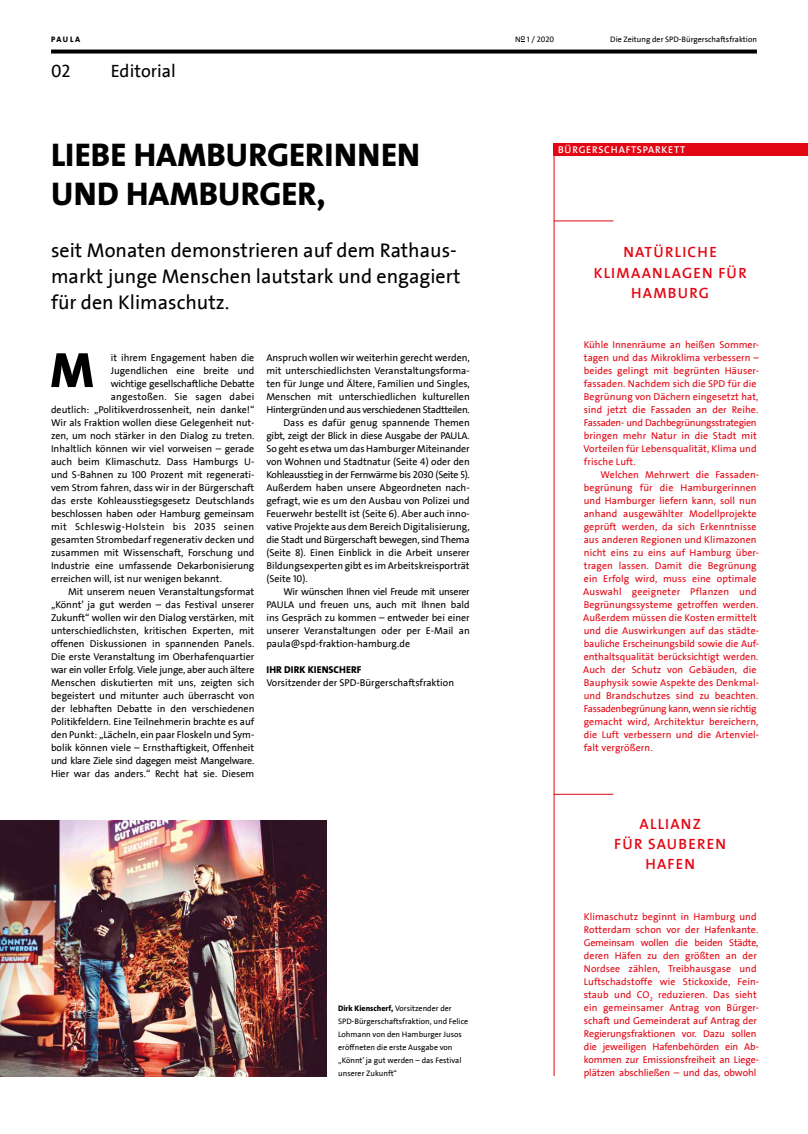
<style>
.page{position:relative;width:808px;height:1134px;background:#fff}
.page>*{position:absolute;margin:0;border:0;box-sizing:border-box;transform-origin:0 0}
.t1{font:800 50px "The Sans B8";color:#000}
.t2{font:800 33px/39px "The Sans B8";color:#000}
.t3{font:20px/26px "SPD2002 The Sans";color:#000}
.t4{font:18px "SPD2002 The Sans";color:#000}
.t5{font:700 15px/20.5px "SPD2002 The Sans";letter-spacing:.08em;color:#e30613;text-align:center}
.t6{font:10px "SPD2002 The Sans";color:#000}
.t7{font:10px/13px "SPD2002 The Sans";letter-spacing:.01em;color:#e30613}
.t8{font:10px "SPD2002 The Sans";letter-spacing:-.03em;color:#000}
.t9{font:10px "SPD2002 The Sans";letter-spacing:-.02em;color:#000}
.t10{font:10px "SPD2002 The Sans";letter-spacing:.04em;color:#000}
.t11{font:10px "SPD2002 The Sans";letter-spacing:.02em;color:#000}
.t12{font:700 10px "SPD2002 The Sans";letter-spacing:.08em;color:#fff}
.t13{font:800 10px "The Sans B8";letter-spacing:.005em;color:#000}
.t14{font:8px/13px "SPD2002 The Sans";color:#000}
.t15{font:800 8px "The Sans B8";color:#000}
.s1{font-family:"SPD2002 The Sans";font-weight:400}
</style>
<div class="page">
<svg style="left:51px;top:50px;width:706px;height:4px;fill:#000"></svg>
<hr style="left:554px;top:145px;width:1px;height:931px;background:#e30613">
<div style="left:554px;top:144px;width:254px;height:12px;background:#e30613"></div>
<img style="left:0;top:820px;width:326px;height:256px">
<hr style="left:554px;top:794px;width:59px;height:1px;background:#e30613">
<hr style="left:554px;top:220px;width:59px;height:1px;background:#e30613">
<p class="t15" style="left:51px;top:35px;width:31px">PAULA</p>
<p class="t14" style="left:515px;top:33px;width:41px">No 1 / 2020</p>
<p class="t14" style="left:610px;top:33px;width:148px">Die Zeitung der SPD-Bürgerschaftsfraktion</p>
<h3 class="t4" style="left:111px;top:62px;width:67px">Editorial</h3>
<h3 class="t4" style="left:51px;top:61px;width:21px">02</h3>
<h2 class="t2" style="left:51px;top:136px;width:370px">LIEBE HAMBURGERINNEN<br>UND HAMBURGER,</h2>
<h3 class="t3" style="left:51px;top:238px;width:411px">seit Monaten demonstrieren auf dem Rathaus&shy;markt junge Menschen lautstark und engagiert für den Klimaschutz.</h3>
<h1 class="t1" style="left:50px;top:343px;width:45px">M</h1>
<p class="t6" style="left:111px;top:352px;width:145px">it ihrem Engagement haben die</p>
<p class="t6" style="left:111px;top:365px;width:145px">Jugendlichen eine breite und</p>
<p class="t9" style="left:111px;top:378px;width:145px">wichtige gesellschaftliche Debatte</p>
<p class="t11" style="left:111px;top:391px;width:145px">angestoßen. Sie sagen dabei</p>
<p class="t6" style="left:51px;top:404px;width:205px">deutlich: „Politikverdrossenheit, nein danke!“</p>
<p class="t6" style="left:51px;top:417px;width:205px">Wir als Fraktion wollen diese Gelegenheit nut-</p>
<p class="t6" style="left:51px;top:430px;width:205px">zen, um noch stärker in den Dialog zu treten.</p>
<p class="t6" style="left:51px;top:443px;width:205px">Inhaltlich können wir viel vorweisen – gerade</p>
<p class="t6" style="left:51px;top:456px;width:205px">auch beim Klimaschutz. Dass Hamburgs U-</p>
<p class="t6" style="left:51px;top:469px;width:205px">und S-Bahnen zu 100 Prozent mit regenerati-</p>
<p class="t6" style="left:51px;top:482px;width:205px">vem Strom fahren, dass wir in der Bürgerschaft</p>
<p class="t6" style="left:51px;top:495px;width:205px">das erste Kohleausstiegsgesetz Deutschlands</p>
<p class="t6" style="left:51px;top:508px;width:205px">beschlossen haben oder Hamburg gemeinsam</p>
<p class="t10" style="left:51px;top:521px;width:205px">mit Schleswig-Holstein bis 2035 seinen</p>
<p class="t6" style="left:51px;top:534px;width:205px">gesamten Strombedarf regenerativ decken und</p>
<p class="t6" style="left:51px;top:547px;width:205px">zusammen mit Wissenschaft, Forschung und</p>
<p class="t6" style="left:51px;top:560px;width:205px">Industrie eine umfassende Dekarbonisierung</p>
<p class="t6" style="left:51px;top:573px;width:173px">erreichen will, ist nur wenigen bekannt.</p>
<p class="t6" style="left:68px;top:586px;width:188px">Mit unserem neuen Veranstaltungsformat</p>
<p class="t6" style="left:51px;top:599px;width:205px">„Könnt’ ja gut werden – das Festival unserer</p>
<p class="t6" style="left:51px;top:612px;width:205px">Zukunft“ wollen wir den Dialog verstärken, mit</p>
<p class="t6" style="left:51px;top:625px;width:205px">unterschiedlichsten, kritischen Experten, mit</p>
<p class="t6" style="left:51px;top:638px;width:205px">offenen Diskussionen in spannenden Panels.</p>
<p class="t6" style="left:51px;top:651px;width:205px">Die erste Veranstaltung im Oberhafenquartier</p>
<p class="t9" style="left:51px;top:664px;width:205px">war ein voller Erfolg. Viele junge, aber auch ältere</p>
<p class="t6" style="left:51px;top:677px;width:205px">Menschen diskutierten mit uns, zeigten sich</p>
<p class="t6" style="left:51px;top:690px;width:205px">begeistert und mitunter auch überrascht von</p>
<p class="t6" style="left:51px;top:703px;width:205px">der lebhaften Debatte in den verschiedenen</p>
<p class="t6" style="left:51px;top:716px;width:205px">Politikfeldern. Eine Teilnehmerin brachte es auf</p>
<p class="t6" style="left:51px;top:729px;width:205px">den Punkt: „Lächeln, ein paar Floskeln und Sym-</p>
<p class="t6" style="left:51px;top:742px;width:205px">bolik können viele – Ernsthaftigkeit, Offenheit</p>
<p class="t8" style="left:51px;top:755px;width:205px">und klare Ziele sind dagegen meist Mangelware.</p>
<p class="t6" style="left:51px;top:768px;width:205px">Hier war das anders.“ Recht hat sie. Diesem</p>
<p class="t6" style="left:266px;top:352px;width:205px">Anspruch wollen wir weiterhin gerecht werden,</p>
<p class="t6" style="left:266px;top:365px;width:205px">mit unterschiedlichsten Veranstaltungsforma-</p>
<p class="t6" style="left:266px;top:378px;width:205px">ten für Junge und Ältere, Familien und Singles,</p>
<p class="t6" style="left:266px;top:391px;width:205px">Menschen mit unterschiedlichen kulturellen</p>
<p class="t8" style="left:266px;top:404px;width:205px">Hintergründen und aus verschiedenen Stadtteilen.</p>
<p class="t6" style="left:283px;top:417px;width:188px">Dass es dafür genug spannende Themen</p>
<p class="t9" style="left:266px;top:430px;width:205px">gibt, zeigt der Blick in diese Ausgabe der PAULA.</p>
<p class="t6" style="left:266px;top:443px;width:205px">So geht es etwa um das Hamburger Miteinander</p>
<p class="t6" style="left:266px;top:456px;width:205px">von Wohnen und Stadtnatur (Seite 4) oder den</p>
<p class="t8" style="left:266px;top:469px;width:205px">Kohleausstieg in der Fernwärme bis 2030 (Seite 5).</p>
<p class="t6" style="left:266px;top:482px;width:205px">Außerdem haben unsere Abgeordneten nach-</p>
<p class="t6" style="left:266px;top:495px;width:205px">gefragt, wie es um den Ausbau von Polizei und</p>
<p class="t6" style="left:266px;top:508px;width:205px">Feuerwehr bestellt ist (Seite 6). Aber auch inno-</p>
<p class="t6" style="left:266px;top:521px;width:205px">vative Projekte aus dem Bereich Digitalisierung,</p>
<p class="t9" style="left:266px;top:534px;width:205px">die Stadt und Bürgerschaft bewegen, sind Thema</p>
<p class="t6" style="left:266px;top:547px;width:205px">(Seite 8). Einen Einblick in die Arbeit unserer</p>
<p class="t6" style="left:266px;top:560px;width:205px">Bildungsexperten gibt es im Arbeitskreisporträt</p>
<p class="t6" style="left:266px;top:573px;width:43px">(Seite 10).</p>
<p class="t8" style="left:283px;top:586px;width:188px">Wir wünschen Ihnen viel Freude mit unserer</p>
<p class="t6" style="left:266px;top:599px;width:205px">PAULA und freuen uns, auch mit Ihnen bald</p>
<p class="t6" style="left:266px;top:612px;width:205px">ins Gespräch zu kommen – entweder bei einer</p>
<p class="t6" style="left:266px;top:625px;width:205px">unserer Veranstaltungen oder per E-Mail an</p>
<p class="t6" style="left:266px;top:638px;width:145px">paula@spd-fraktion-hamburg.de</p>
<p class="t13" style="left:266px;top:664px;width:97px">IHR DIRK KIENSCHERF</p>
<p class="t6" style="left:266px;top:677px;width:189px">Vorsitzender der SPD-Bürgerschaftsfraktion</p>
<p class="t15" style="left:338px;top:1004px;width:115px">Dirk Kienscherf, <span class="s1">Vorsitzender der</span></p>
<p class="t14" style="left:338px;top:1015px;width:131px">SPD-Bürgerschaftsfraktion, und Felice<br>Lohmann von den Hamburger Jusos eröffneten die erste Ausgabe von „Könnt’ ja gut werden – das Festival unserer Zukunft“</p>
<p class="t12" style="left:558px;top:145px;width:129px">BÜRGERSCHAFTSPARKETT</p>
<h3 class="t5" style="left:594px;top:242px;width:155px">NATÜRLICHE<br>KLIMAANLAGEN FÜR<br>HAMBURG</h3>
<p class="t7" style="left:583px;top:338px;width:177px">Kühle Innenräume an heißen Sommer&shy;tagen und das Mikroklima verbessern – beides gelingt mit begrünten Häuser&shy;fassaden. Nachdem sich die SPD für die Begrünung von Dächern eingesetzt hat, sind jetzt die Fassaden an der Reihe.<br>Fassaden- und Dachbegrünungsstrategien bringen mehr Natur in die Stadt mit Vorteilen für Lebensqualität, Klima und frische Luft.</p>
<p class="t7" style="left:583px;top:468px;width:177px;text-indent:17px">Welchen Mehrwert die Fassaden&shy;begrünung für die Hamburgerinnen und Hamburger liefern kann, soll nun anhand ausgewählter Modellprojekte geprüft werden, da sich Erkenntnisse aus anderen Regionen und Klimazonen nicht eins zu eins auf Hamburg über&shy;tragen lassen. Damit die Begrünung ein Erfolg wird, muss eine optimale Auswahl geeigneter Pflanzen und Begrünungssysteme getroffen werden.<br>Außerdem müssen die Kosten ermittelt und die Auswirkungen auf das städte&shy;bauliche Erscheinungsbild sowie die Auf&shy;enthaltsqualität berücksichtigt werden.<br>Auch der Schutz von Gebäuden, die Bauphysik sowie Aspekte des Denkmal&shy;und Brandschutzes sind zu beachten.<br>Fassadenbegrünung kann, wenn sie richtig gemacht wird, Architektur bereichern, die Luft verbessern und die Artenviel&shy;falt vergrößern.</p>
<h3 class="t5" style="left:614px;top:814px;width:113px;line-height:20px">ALLIANZ<br>FÜR SAUBEREN<br>HAFEN</h3>
<p class="t7" style="left:584px;top:910px;width:177px">Klimaschutz beginnt in Hamburg und Rotterdam schon vor der Hafenkante.<br>Gemeinsam wollen die beiden Städte, deren Häfen zu den größten an der Nordsee zählen, Treibhausgase und Luftschadstoffe wie Stickoxide, Fein&shy;staub und CO<sub>2</sub> reduzieren. Das sieht ein gemeinsamer Antrag von Bürger&shy;schaft und Gemeinderat auf Antrag der Regierungsfraktionen vor. Dazu sollen die jeweiligen Hafenbehörden ein Ab&shy;kommen zur Emissionsfreiheit an Liege&shy;plätzen abschließen – und das, obwohl</p>
</div>
